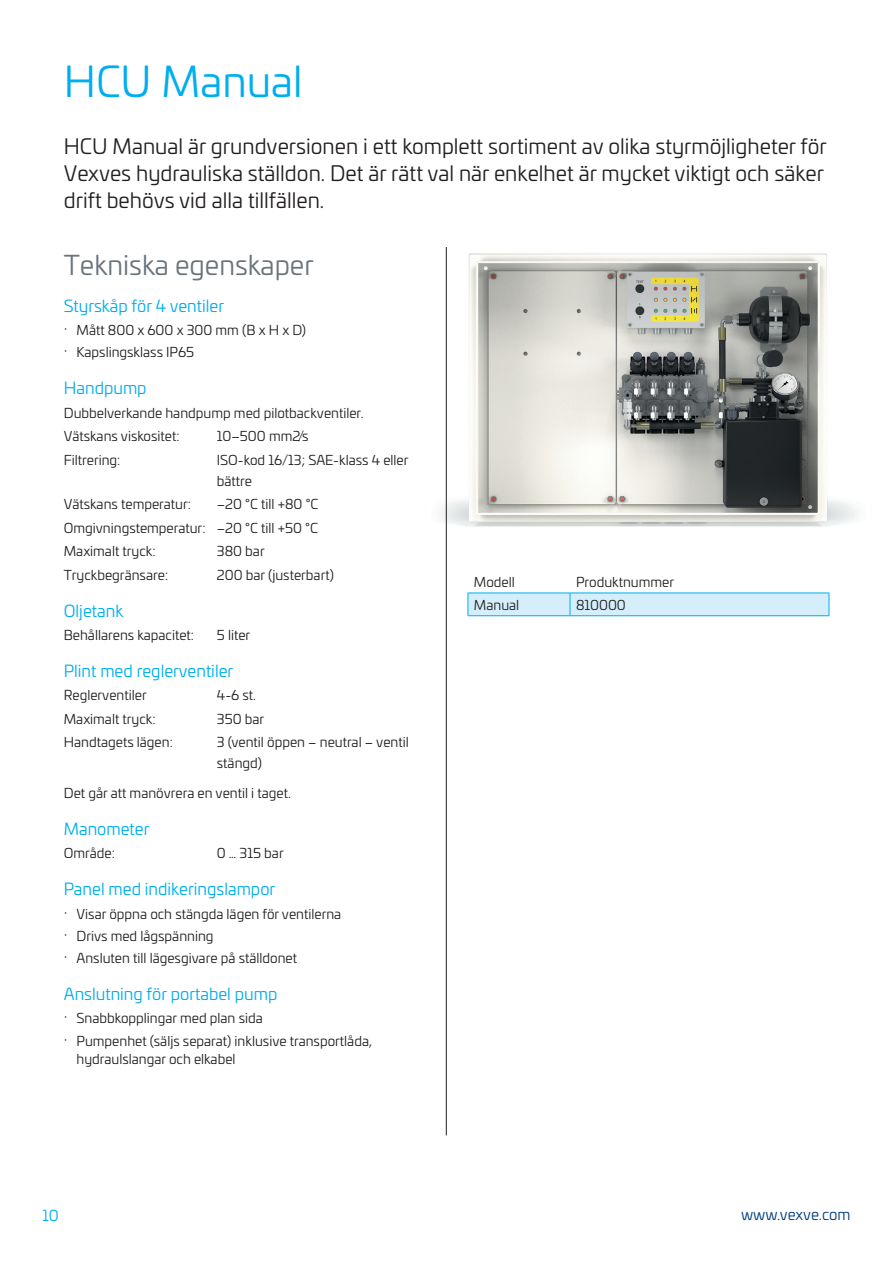
<style>
.page{position:relative;width:893px;height:1263px;background:#fff}
.page>*{position:absolute;margin:0;border:0;box-sizing:border-box;transform-origin:0 0}
.t1{font:42px "Univia Pro";color:#00aeef}
.t2{font:27px "Univia Pro";color:#6a747b}
.t3{font:21px/27px "Univia Pro";color:#231f20}
.t4{font:16.5px "Univia Pro";color:#00aeef}
.t5{font:15px "Univia Pro";color:#013d7d}
.t6{font:15px "Univia Pro";color:#00aeef}
.t7{font:13.5px/22.2px "Univia Pro";color:#231f20}
.s1{font-family:"Helvetica Neue LTW1 G";font-weight:300}
</style>
<div class="page">
<img style="left:440px;top:247px;width:418px;height:302px">
<hr style="left:446px;top:247px;width:1px;height:888px;background:#231f20">
<div style="left:468px;top:593px;width:362px;height:23px;background:#d4effb"></div>
<hr style="left:468px;top:615px;width:102px;height:1px;background:#00aeef">
<hr style="left:570px;top:615px;width:259px;height:1px;background:#00aeef">
<h1 class="t1" style="left:64px;top:51px;width:240px">HCU Manual</h1>
<h3 class="t3" style="left:64px;top:132px;width:764px">HCU Manual är grundversionen i ett komplett sortiment av olika styrmöjligheter för<br>Vexves hydrauliska ställdon. Det är rätt val när enkelhet är mycket viktigt och säker drift behövs vid alla tillfällen.</h3>
<h2 class="t2" style="left:64px;top:246px;width:252px">Tekniska egenskaper</h2>
<p class="t4" style="left:64px;top:294px;width:162px">Styrskåp för 4 ventiler</p>
<p class="t7" style="left:64px;top:319px;width:244px"><span class="s1">·</span> Mått 800 x 600 x 300 mm (B x H x D) <span class="s1">·</span> Kapslingsklass IP65</p>
<p class="t4" style="left:64px;top:376px;width:84px">Handpump</p>
<p class="t7" style="left:64px;top:400px;width:301px;line-height:23.5px">Dubbelverkande handpump med pilotbackventiler.<br>Vätskans viskositet:</p>
<p class="t7" style="left:217px;top:424px;width:93px">10–500 mm2⁄s</p>
<p class="t7" style="left:64px;top:448px;width:58px">Filtrering:</p>
<p class="t7" style="left:217px;top:449px;width:193px;line-height:21px">ISO-kod 16/13; SAE-klass 4 eller bättre</p>
<p class="t7" style="left:64px;top:493px;width:129px">Vätskans temperatur:</p>
<p class="t7" style="left:64px;top:492px;width:256px;line-height:23.5px;text-align:justify;text-indent:153px">–20 °C till +80 °C Omgivningstemperatur: –20 °C till +50 °C Maximalt tryck:</p>
<p class="t7" style="left:217px;top:540px;width:49px">380 bar</p>
<p class="t7" style="left:64px;top:563px;width:106px">Tryckbegränsare:</p>
<p class="t7" style="left:217px;top:563px;width:119px">200 bar (justerbart)</p>
<p class="t4" style="left:64px;top:598px;width:61px">Oljetank</p>
<p class="t7" style="left:64px;top:623px;width:132px">Behållarens kapacitet:</p>
<p class="t7" style="left:217px;top:623px;width:35px">5 liter</p>
<p class="t4" style="left:64px;top:659px;width:171px">Plint med reglerventiler</p>
<p class="t7" style="left:64px;top:684px;width:84px">Reglerventiler</p>
<p class="t7" style="left:217px;top:684px;width:41px">4-6 st.</p>
<p class="t7" style="left:64px;top:707px;width:93px">Maximalt tryck:</p>
<p class="t7" style="left:217px;top:707px;width:49px">350 bar</p>
<p class="t7" style="left:64px;top:731px;width:111px">Handtagets lägen:</p>
<p class="t7" style="left:217px;top:731px;width:193px;line-height:21px">3 (ventil öppen – neutral – ventil stängd)</p>
<p class="t7" style="left:64px;top:782px;width:229px">Det går att manövrera en ventil i taget.</p>
<p class="t4" style="left:64px;top:817px;width:87px">Manometer</p>
<p class="t7" style="left:64px;top:842px;width:53px">Område:</p>
<p class="t7" style="left:217px;top:842px;width:68px">0 … 315 bar</p>
<p class="t4" style="left:64px;top:877px;width:213px">Panel med indikeringslampor</p>
<p class="t7" style="left:64px;top:902px;width:279px"><span class="s1">·</span> Visar öppna och stängda lägen för ventilerna <span class="s1">·</span> Drivs med lågspänning<br><span class="s1">·</span> Ansluten till lägesgivare på ställdonet</p>
<p class="t4" style="left:64px;top:982px;width:215px">Anslutning för portabel pump</p>
<p class="t7" style="left:64px;top:1006px;width:310px"><span class="s1">·</span> Snabbkopplingar med plan sida<br><span class="s1">·</span> Pumpenhet (säljs separat) inklusive transportlåda,</p>
<p class="t7" style="left:77px;top:1047px;width:161px">hydraulslangar och elkabel</p>
<p class="t7" style="left:474px;top:570px;width:42px">Modell</p>
<p class="t7" style="left:576px;top:570px;width:100px">Produktnummer</p>
<p class="t7" style="left:474px;top:593px;width:47px">Manual</p>
<p class="t7" style="left:576px;top:593px;width:51px">810000</p>
<p class="t6" style="left:43px;top:1204px;width:18px">10</p>
<p class="t5" style="left:741px;top:1204px;width:111px">www.vexve.com</p>
</div>
